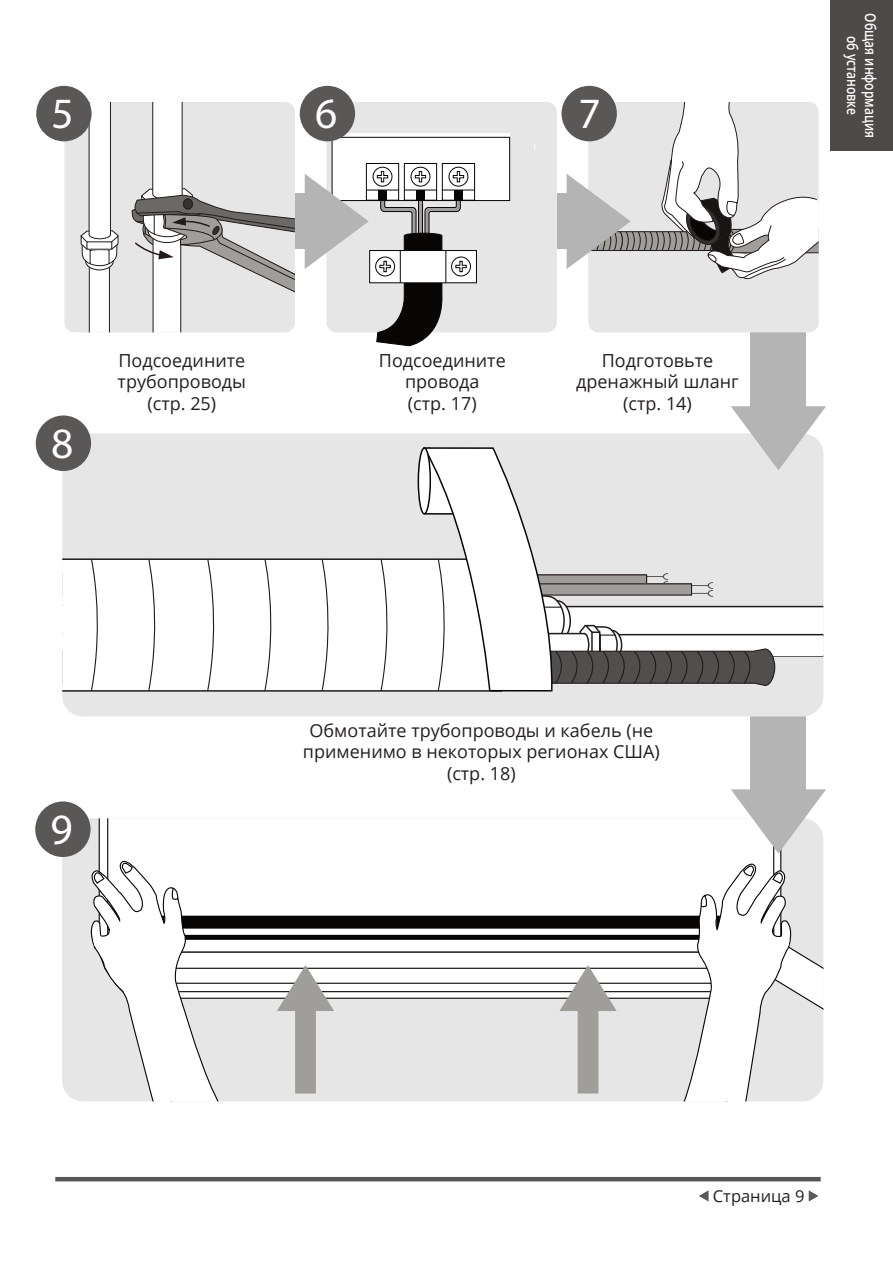
<style>
.page{position:relative;width:893px;height:1263px;background:#fff}
.page>*{position:absolute;margin:0;border:0;box-sizing:border-box;transform-origin:0 0}
.t1{font:700 43.35px "Frutiger LT Std";color:#fff}
.text{font:18px/21.6px "Open Sans";color:#231f20;text-align:center}
.t2{font:16.5px "Open Sans";color:#231f20}
.text-2{font:600 15px "Open Sans";color:#fff;scale:.8 1}
</style>
<div class="page">
<hr style="left:55px;top:1177px;width:766px;height:4px;background:#57585a">
<svg style="left:699px;top:1190px;width:10px;height:11px"></svg>
<svg style="left:809px;top:1190px;width:9px;height:11px"></svg>
<div style="left:62px;top:818px;width:761px;height:283px;background:#e6e6e7;border-radius:21px"></div>
<div style="left:98px;top:818px;width:684px;height:42px;background:#fff"></div>
<svg style="left:90px;top:860px;width:733px;height:241px"></svg>
<svg style="left:731px;top:789px;width:95px;height:64px"></svg>
<div style="left:751px;top:693px;width:55px;height:120px;background:#b4b4b5"></div>
<div style="left:62px;top:433px;width:761px;height:283px;background:#e6e6e7;border-radius:21px"></div>
<svg style="left:62px;top:406px;width:764px;height:286px"></svg>
<div style="left:751px;top:310px;width:55px;height:120px;background:#b4b4b5"></div>
<div style="left:64px;top:102px;width:231px;height:230px;background:#e6e6e7;border-radius:10px"></div>
<div style="left:89px;top:266px;width:20px;height:66px;background:#fff"></div>
<hr style="left:109px;top:267px;width:1px;height:65px;background:#221b1b">
<hr style="left:89px;top:267px;width:1px;height:65px;background:#221b1b">
<svg style="left:80px;top:102px;width:39px;height:190px"></svg>
<div style="left:153px;top:237px;width:28px;height:95px;background:#fff"></div>
<hr style="left:180px;top:239px;width:1px;height:93px;background:#221b1b">
<hr style="left:153px;top:239px;width:1px;height:93px;background:#221b1b">
<svg style="left:131px;top:102px;width:164px;height:194px"></svg>
<div style="left:326px;top:102px;width:231px;height:230px;background:#e6e6e7;border-radius:10px"></div>
<div style="left:332px;top:133px;width:178px;height:68px;background:#fff"></div>
<div style="left:332px;top:137px;width:178px;height:64px;border:1px solid #080605"></div>
<div style="left:366px;top:163px;width:33px;height:37px;border:1px solid #080605"></div>
<svg style="left:373px;top:167px;width:19px;height:19px"></svg>
<div style="left:373px;top:167px;width:19px;height:19px;border:1px solid #080605;border-radius:50%"></div>
<svg style="left:377px;top:171px;width:11px;height:11px"></svg>
<hr style="left:366px;top:190px;width:33px;height:1px;background:#080605">
<div style="left:378px;top:190px;width:9px;height:10px;background:#080605"></div>
<div style="left:404px;top:163px;width:33px;height:37px;border:1px solid #080605"></div>
<svg style="left:411px;top:167px;width:19px;height:19px"></svg>
<div style="left:411px;top:167px;width:19px;height:19px;border:1px solid #080605;border-radius:50%"></div>
<svg style="left:415px;top:171px;width:11px;height:11px"></svg>
<hr style="left:404px;top:190px;width:33px;height:1px;background:#080605">
<div style="left:416px;top:190px;width:9px;height:10px;background:#080605"></div>
<div style="left:442px;top:163px;width:33px;height:37px;border:1px solid #080605"></div>
<svg style="left:449px;top:167px;width:19px;height:19px"></svg>
<div style="left:449px;top:167px;width:19px;height:19px;border:1px solid #080605;border-radius:50%"></div>
<svg style="left:453px;top:171px;width:11px;height:11px"></svg>
<hr style="left:442px;top:190px;width:33px;height:1px;background:#080605">
<div style="left:454px;top:190px;width:9px;height:10px;background:#080605"></div>
<div style="left:370px;top:250px;width:106px;height:33px;background:#fff"></div>
<div style="left:369px;top:250px;width:108px;height:33px;border:1px solid #080605"></div>
<div style="left:375px;top:257px;width:20px;height:19px;border:1px solid #080605;border-radius:50%"></div>
<div style="left:451px;top:257px;width:20px;height:19px;border:1px solid #080605;border-radius:50%"></div>
<svg style="left:376px;top:197px;width:91px;height:149px"></svg>
<div style="left:588px;top:102px;width:231px;height:230px;background:#e6e6e7;border-radius:10px"></div>
<svg style="left:305px;top:174px;width:64px;height:95px"></svg>
<div style="left:295px;top:194px;width:34px;height:55px;background:#b4b4b5"></div>
<svg style="left:567px;top:102px;width:252px;height:178px"></svg>
<div style="left:557px;top:194px;width:33px;height:55px;background:#b4b4b5"></div>
<div style="left:36px;top:86px;width:56px;height:55px;background:#5a5757;border-radius:50%"></div>
<div style="left:300px;top:86px;width:55px;height:55px;background:#5a5757;border-radius:50%"></div>
<div style="left:561px;top:86px;width:56px;height:55px;background:#5a5757;border-radius:50%"></div>
<div style="left:36px;top:415px;width:55px;height:56px;background:#5a5757;border-radius:50%"></div>
<div style="left:35px;top:801px;width:56px;height:56px;background:#5a5757;border-radius:50%"></div>
<div style="left:831px;top:0;width:62px;height:151px;background:#4d4a49"></div>
<h1 class="t1" style="left:52px;top:92px;width:24px">5</h1>
<h1 class="t1" style="left:315px;top:92px;width:24px">6</h1>
<h1 class="t1" style="left:579px;top:92px;width:24px">7</h1>
<h1 class="t1" style="left:51px;top:422px;width:24px">8</h1>
<p class="text" style="left:118px;top:349px;width:130px">Подсоедините трубопроводы (стр. 25)</p>
<p class="text" style="left:379px;top:349px;width:128px">Подсоедините провода<br>(стр. 17)</p>
<p class="text" style="left:576px;top:349px;width:164px">Подготовьте дренажный шланг (стр. 14)</p>
<p class="text-2" style="left:881px;top:13px;width:157px;rotate:90deg">Общая информация</p>
<p class="text-2" style="left:863px;top:36px;width:101px;rotate:90deg">об установке</p>
<h1 class="t1" style="left:51px;top:808px;width:24px">9</h1>
<p class="text" style="left:303px;top:719px;width:358px">Обмотайте трубопроводы и кабель (не применимо в некоторых регионах США)</p>
<p class="text" style="left:447px;top:762px;width:70px">(стр. 18)</p>
<p class="t2" style="left:713px;top:1184px;width:93px">Страница 9</p>
</div>
